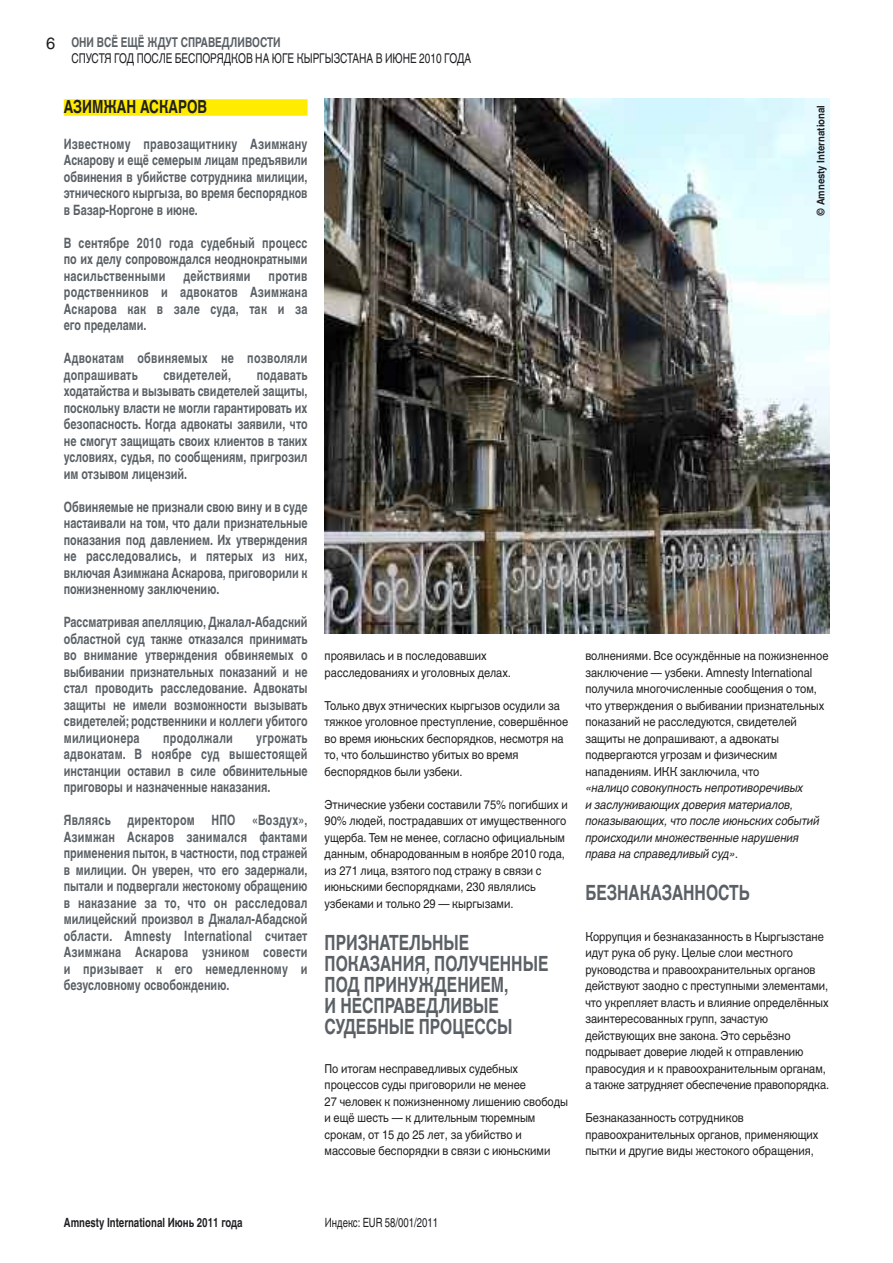
<style>
.page{position:relative;width:893px;height:1263px;background:#fff}
.page>*{position:absolute;margin:0;border:0;box-sizing:border-box;transform-origin:0 0}
.t1{font:700 21px/21px "Amnesty Helvetica World";color:#5a6065;scale:.75 1}
.t2{font:700 18px "Amnesty Helvetica World";color:#201e21;scale:.75 1}
.t3{font:700 14.25px/16.5px "Amnesty Helvetica World";color:#5a6065;text-align:justify;scale:.75 1}
.t4{font:700 14.25px/16.5px "Amnesty Helvetica World";letter-spacing:.025em;color:#5a6065;scale:.75 1}
.t5{font:13.5px/16.2px "Amnesty Helvetica World";color:#201e21;scale:.75 1}
.t6{font:700 12.75px "Amnesty Helvetica World";color:#201e21;scale:.75 1}
.t7{font:12.75px "Amnesty Helvetica World";color:#201e21;scale:.75 1}
.t8{font:12.3px/16.5px "Amnesty Helvetica World";color:#201e21;scale:.9 1}
.t9{font:italic 12.3px/16.5px "Amnesty Helvetica World";color:#201e21;scale:.9 1}
.t10{font:700 10.5px "Amnesty Helvetica World";color:#201e21;scale:.9 1}
.s1{font-size:16.5px}
.s2{font-weight:700;color:#5a6065}
</style>
<div class="page">
<img style="left:325px;top:98px;width:504px;height:535px">
<div style="left:64px;top:99px;width:244px;height:17px;background:#ffec00"></div>
<p class="t5" style="left:71px;top:34px;width:535px;text-indent:-25px"><span class="s1">6</span> <span class="s2">ОНИ ВСЁ ЕЩЁ ЖДУТ СПРАВЕДЛИВОСТИ<br></span>СПУСТЯ ГОД ПОСЛЕ БЕСПОРЯДКОВ НА ЮГЕ КЫРГЫЗСТАНА В ИЮНЕ 2010 ГОДА</p>
<p class="t2" style="left:64px;top:96px;width:192px">АЗИМЖАН АСКАРОВ</p>
<p class="t3" style="left:64px;top:135px;width:327px">Известному правозащитнику Азимжану Аскарову и ещё семерым лицам предъявили обвинения в убийстве сотрудника милиции, этнического кыргыза, во время беспорядков в Базар-Коргоне в июне.</p>
<p class="t3" style="left:64px;top:234px;width:327px">В сентябре 2010 года судебный процесс по их делу сопровождался неоднократными насильственными</p>
<p class="t4" style="left:184px;top:267px;width:91px">действиями</p>
<p class="t3" style="left:64px;top:267px;width:327px;text-indent:205px">против родственников и адвокатов Азимжана Аскарова как в зале суда, так и за его пределами.</p>
<p class="t4" style="left:64px;top:350px;width:327px">Адвокатам обвиняемых не позволяли допрашивать</p>
<p class="t4" style="left:163px;top:366px;width:92px">свидетелей,</p>
<p class="t3" style="left:64px;top:366px;width:327px;text-indent:193px">подавать ходатайства и вызывать свидетелей защиты, поскольку власти не могли гарантировать их безопасность. Когда адвокаты заявили, что не смогут защищать своих клиентов в таких условиях, судья, по сообщениям, пригрозил им отзывом лицензий.</p>
<p class="t3" style="left:64px;top:498px;width:327px">Обвиняемые не признали свою вину и в суде настаивали на том, что дали признательные показания под давлением. Их утверждения не расследовались, и пятерых из них, включая Азимжана Аскарова, приговорили к пожизненному заключению.</p>
<p class="t3" style="left:64px;top:614px;width:327px">Рассматривая апелляцию, Джалал-Абадский областной суд также отказался принимать во внимание утверждения обвиняемых о выбивании признательных показаний и не стал проводить расследование. Адвокаты защиты не имели возможности вызывать свидетелей; родственники и коллеги убитого милиционера</p>
<p class="t3" style="left:64px;top:729px;width:327px;text-indent:192px">угрожать адвокатам. В ноябре суд вышестоящей инстанции оставил в силе обвинительные приговоры и назначенные наказания.</p>
<p class="t3" style="left:64px;top:812px;width:327px">Являясь директором НПО «Воздух», Азимжан Аскаров занимался фактами применения пыток, в частности, под стражей в милиции. Он уверен, что его задержали, пытали и подвергали жестокому обращению в наказание за то, что он расследовал милицейский произвол в Джалал-Абадской области. Amnesty International считает Азимжана Аскарова узником совести и призывает к его немедленному и безусловному освобождению.</p>
<p class="t4" style="left:163px;top:729px;width:95px">продолжали</p>
<p class="t8" style="left:325px;top:648px;width:209px">проявилась и в последовавших расследованиях и уголовных делах.</p>
<p class="t8" style="left:325px;top:697px;width:272px">Только двух этнических кыргызов осудили за тяжкое уголовное преступление, совершённое во время июньских беспорядков, несмотря на то, что большинство убитых во время беспорядков были узбеки.</p>
<p class="t8" style="left:325px;top:796px;width:272px">Этнические узбеки составили 75% погибших и 90% людей, пострадавших от имущественного ущерба. Тем не менее, согласно официальным данным, обнародованным в ноябре 2010 года, из 271 лица, взятого под стражу в связи с июньскими беспорядками, 230 являлись узбеками и только 29 — кыргызами.</p>
<h1 class="t1" style="left:325px;top:932px;width:300px">ПРИЗНАТЕЛЬНЫЕ<br>ПОКАЗАНИЯ, ПОЛУЧЕННЫЕ<br>ПОД ПРИНУЖДЕНИЕМ,<br>И НЕСПРАВЕДЛИВЫЕ<br>СУДЕБНЫЕ ПРОЦЕССЫ</h1>
<p class="t8" style="left:325px;top:1060px;width:272px">По итогам несправедливых судебных процессов суды приговорили не менее<br>27 человек к пожизненному лишению свободы и ещё шесть — к длительным тюремным срокам, от 15 до 25 лет, за убийство и массовые беспорядки в связи с июньскими</p>
<p class="t10" style="left:815px;top:216px;width:124px;rotate:-90deg">© Amnesty International</p>
<p class="t8" style="left:585px;top:648px;width:272px">волнениями. Все осуждённые на пожизненное заключение — узбеки. Amnesty International получила многочисленные сообщения о том, что утверждения о выбивании признательных показаний не расследуются, свидетелей защиты не допрашивают, а адвокаты подвергаются угрозам и физическим нападениям. ИКК заключила, что</p>
<p class="t9" style="left:585px;top:780px;width:262px">«налицо совокупность непротиворечивых<br>и заслуживающих доверия материалов, показывающих, что после июньских событий происходили множественные нарушения права на справедливый суд».</p>
<h1 class="t1" style="left:585px;top:883px;width:221px">БЕЗНАКАЗАННОСТЬ</h1>
<p class="t8" style="left:585px;top:928px;width:272px">Коррупция и безнаказанность в Кыргызстане идут рука об руку. Целые слои местного руководства и правоохранительных органов действуют заодно с преступными элементами, что укрепляет власть и влияние определённых заинтересованных групп, зачастую действующих вне закона. Это серьёзно подрывает доверие людей к отправлению правосудия и к правоохранительным органам, а также затрудняет обеспечение правопорядка.</p>
<p class="t8" style="left:585px;top:1110px;width:260px">Безнаказанность сотрудников правоохранительных органов, применяющих пытки и другие виды жестокого обращения,</p>
<p class="t6" style="left:64px;top:1215px;width:240px">Amnesty International Июнь 2011 года</p>
<p class="t7" style="left:325px;top:1215px;width:152px">Индекс: EUR 58/001/2011</p>
</div>
